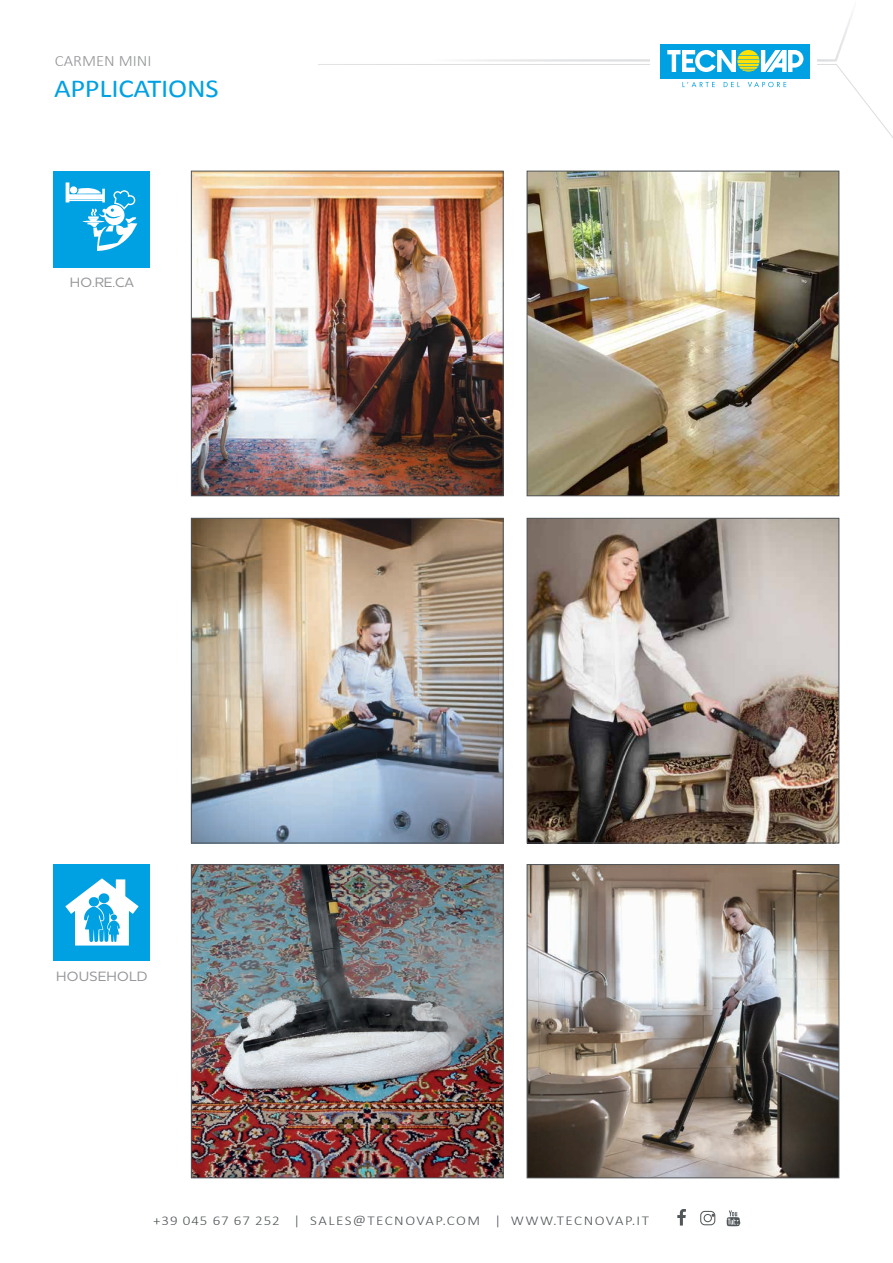
<style>
.page{position:relative;width:893px;height:1263px;background:#fff}
.page>*{position:absolute;margin:0;border:0;box-sizing:border-box;transform-origin:0 0}
.t1{font:25.95px "Calibri";letter-spacing:-.01em;color:#00a1e3;scale:1.11 1}
.t2{font:300 15.75px "Calibri";color:#939598;scale:1.05 1}
.t3{font:500 13.8px "Houschka Pro";letter-spacing:.015em;color:#939598;scale:1.05 1}
.t4{font:300 13.5px "Calibri";letter-spacing:.09em;color:#515659;scale:1.11 1}
</style>
<div class="page">
<img style="left:529px;top:173px;width:308px;height:321px">
<div style="left:527px;top:171px;width:312px;height:325px;border:1px solid #515659"></div>
<img style="left:529px;top:520px;width:308px;height:321px">
<div style="left:527px;top:518px;width:312px;height:325px;border:1px solid #515659"></div>
<img style="left:529px;top:866px;width:308px;height:310px">
<div style="left:527px;top:864px;width:312px;height:314px;border:1px solid #515659"></div>
<img style="left:193px;top:173px;width:308px;height:321px">
<div style="left:191px;top:171px;width:312px;height:325px;border:1px solid #515659"></div>
<img style="left:193px;top:520px;width:308px;height:321px">
<div style="left:191px;top:518px;width:312px;height:325px;border:1px solid #515659"></div>
<img style="left:193px;top:866px;width:308px;height:310px">
<div style="left:191px;top:864px;width:312px;height:314px;border:1px solid #515659"></div>
<div style="left:54px;top:171px;width:96px;height:97px;background:#00a1e3"></div>
<svg style="left:66px;top:182px;width:71px;height:69px"></svg>
<div style="left:54px;top:864px;width:96px;height:97px;background:#00a1e3"></div>
<svg style="left:65px;top:878px;width:74px;height:67px"></svg>
<svg style="left:700px;top:1211px;width:15px;height:14px"></svg>
<svg style="left:727px;top:1210px;width:13px;height:16px"></svg>
<svg style="left:677px;top:1209px;width:9px;height:16px"></svg>
<svg style="left:463px;top:11px;width:390px;height:51px"></svg>
<svg style="left:318px;top:64px;width:575px;height:74px"></svg>
<div style="left:650px;top:44px;width:167px;height:44px;background:#fff"></div>
<div style="left:661px;top:44px;width:149px;height:34px;background:#00a1e3"></div>
<svg style="left:667px;top:50px;width:136px;height:22px"></svg>
<svg style="left:682px;top:82px;width:104px;height:5px"></svg>
<p class="t2" style="left:55px;top:51px;width:93px">CARMEN MINI</p>
<h1 class="t1" style="left:54px;top:72px;width:150px">APPLICATIONS</h1>
<p class="t3" style="left:70px;top:274px;width:62px">HO.RE.CA</p>
<p class="t3" style="left:56px;top:967px;width:89px">HOUSEHOLD</p>
<p class="t4" style="left:153px;top:1212px;width:448px">+39 045 67 67 252 | SALES@TECNOVAP.COM | WWW.TECNOVAP.IT</p>
</div>
